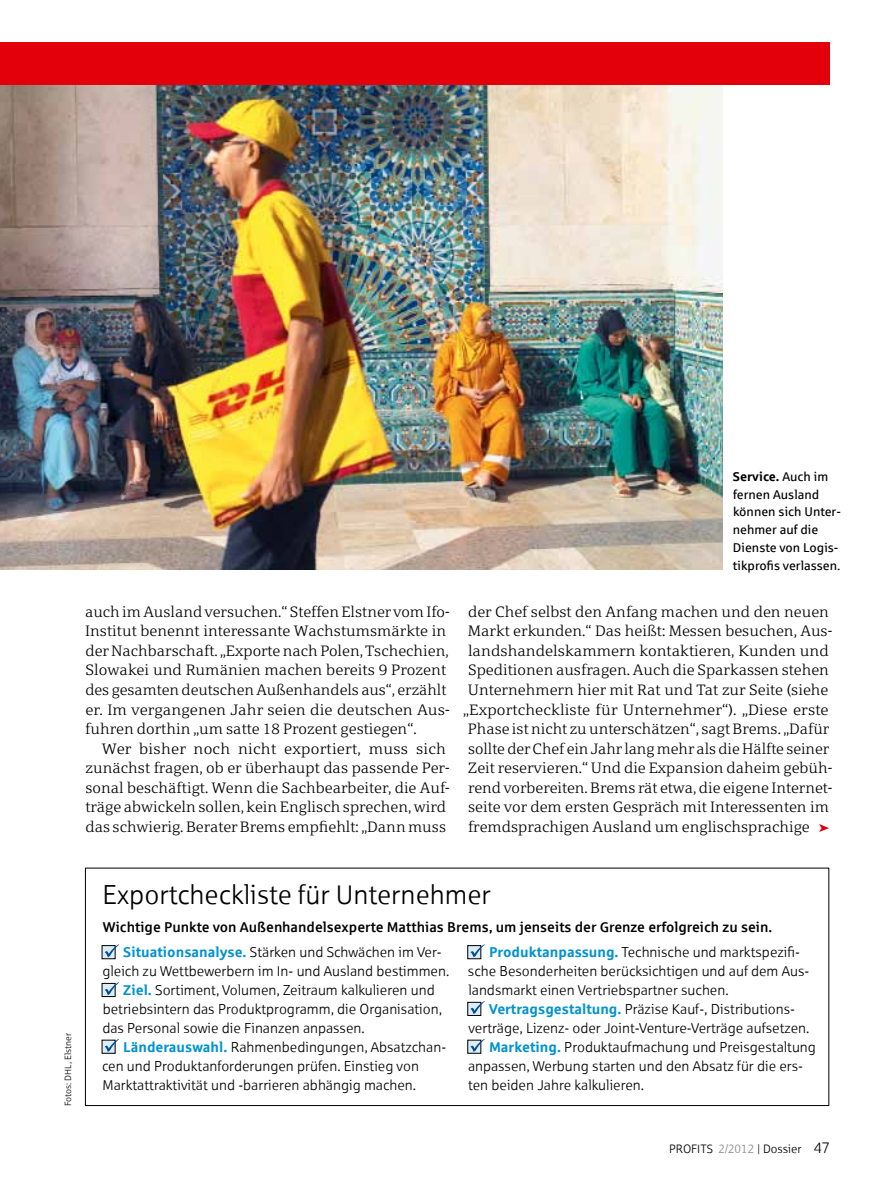
<style>
.page{position:relative;width:893px;height:1191px;background:#fff}
.page>*{position:absolute;margin:0;border:0;box-sizing:border-box;transform-origin:0 0}
.t1{font:27px "Sparkasse Lt";color:#000}
.t2{font:15px/19.5px "Sparkasse Serif Lt";color:#000}
.t3{font:14.25px/18.9px "Sparkasse Lt";color:#000}
.t4{font:500 14.25px "Sparkasse";color:#000}
.t5{font:12.75px/17.9px "Sparkasse Rg";color:#000}
.t6{font:12px "Sparkasse Lt";color:#000}
.t7{font:9px "Sparkasse Lt";color:#000}
.s1{font-weight:700}
.s2{font-family:"Sparkasse Rg";font-weight:700;color:#0092cf}
.s3{color:#868786}
.s4{font-size:15px}
</style>
<div class="page">
<img style="left:0;top:85px;width:723px;height:485px">
<div style="left:0;top:43px;width:829px;height:42px;background:#e3000b"></div>
<svg style="left:819px;top:824px;width:10px;height:8px"></svg>
<div style="left:85px;top:867px;width:744px;height:239px;border:1px solid #000"></div>
<div style="left:102px;top:945px;width:13px;height:13px;background:#ddedf7"></div>
<svg style="left:105px;top:944px;width:14px;height:13px"></svg>
<div style="left:102px;top:983px;width:13px;height:13px;background:#ddedf7"></div>
<div style="left:102px;top:983px;width:14px;height:14px;border:1px solid #000"></div>
<svg style="left:105px;top:982px;width:14px;height:13px"></svg>
<div style="left:102px;top:1040px;width:13px;height:13px;background:#ddedf7"></div>
<svg style="left:105px;top:1039px;width:14px;height:13px"></svg>
<div style="left:468px;top:945px;width:13px;height:13px;background:#ddedf7"></div>
<svg style="left:470px;top:944px;width:15px;height:13px"></svg>
<div style="left:468px;top:1002px;width:13px;height:13px;background:#ddedf7"></div>
<svg style="left:470px;top:1001px;width:15px;height:13px"></svg>
<div style="left:468px;top:1040px;width:13px;height:13px;background:#ddedf7"></div>
<svg style="left:470px;top:1039px;width:15px;height:13px"></svg>
<p class="t2" style="left:85px;top:601px;width:366px">auch im Ausland versuchen.“ Steffen Elstner vom Ifo-Institut benennt interessante Wachstumsmärkte in der Nachbarschaft. „Exporte nach Polen, Tschechien, Slowakei und Rumänien machen bereits 9 Prozent des gesamten deutschen Außenhandels aus“, erzählt er. Im vergangenen Jahr seien die deutschen Aus&shy;fuhren dorthin „um satte 18 Prozent gestiegen“.</p>
<p class="t2" style="left:85px;top:738px;width:366px;text-indent:16px">Wer bisher noch nicht exportiert, muss sich zunächst fragen, ob er überhaupt das passende Per&shy;sonal beschäftigt. Wenn die Sachbearbeiter, die Auf&shy;träge abwickeln sollen, kein Englisch sprechen, wird das schwierig. Berater Brems empfiehlt: „Dann muss</p>
<p class="t5" style="left:733px;top:467px;width:110px"><span class="s1">Service.</span> Auch im fernen Ausland können sich Unter&shy;nehmer auf die<br>Dienste von Logis&shy;tikprofis verlassen.</p>
<p class="t2" style="left:468px;top:601px;width:362px">der Chef selbst den Anfang machen und den neuen</p>
<p class="t2" style="left:468px;top:621px;width:366px">Markt erkunden.“ Das heißt: Messen besuchen, Aus-</p>
<p class="t2" style="left:468px;top:640px;width:362px">landshandelskammern kontaktieren, Kunden und</p>
<p class="t2" style="left:468px;top:660px;width:362px">Speditionen ausfragen. Auch die Sparkassen stehen</p>
<p class="t2" style="left:468px;top:679px;width:362px">Unternehmern hier mit Rat und Tat zur Seite (siehe</p>
<p class="t2" style="left:463px;top:699px;width:367px">„Exportcheckliste für Unternehmer“). „Diese erste</p>
<p class="t2" style="left:468px;top:719px;width:363px">Phase ist nicht zu unterschätzen“, sagt Brems. „Dafür</p>
<p class="t2" style="left:468px;top:738px;width:363px">sollte der Chef ein Jahr lang mehr als die Hälfte seiner</p>
<p class="t2" style="left:468px;top:758px;width:366px">Zeit reservieren.“ Und die Expansion daheim gebüh-</p>
<p class="t2" style="left:468px;top:777px;width:366px">rend vorbereiten. Brems rät etwa, die eigene Internet-</p>
<p class="t2" style="left:468px;top:797px;width:362px">seite vor dem ersten Gespräch mit Interessenten im</p>
<p class="t2" style="left:468px;top:816px;width:343px">fremdsprachigen Ausland um englischsprachige</p>
<p class="t7" style="left:63px;top:1105px;width:74px;rotate:-90deg">Fotos: DHL, Elstner</p>
<h1 class="t1" style="left:102px;top:878px;width:390px">Exportcheckliste für Unternehmer</h1>
<p class="t4" style="left:103px;top:917px;width:671px">Wichtige Punkte von Außenhandelsexperte Matthias Brems, um jenseits der Grenze erfolgreich zu sein.</p>
<p class="t3" style="left:123px;top:942px;width:320px"><span class="s2">Situationsanalyse.</span> Stärken und Schwächen im Ver-</p>
<p class="t3" style="left:102px;top:961px;width:348px">gleich zu Wettbewerbern im I n- und Ausland bestimmen.</p>
<p class="t3" style="left:123px;top:980px;width:313px"><span class="s2">Ziel.</span> Sortiment, Volumen, Zeitraum kalkulieren und</p>
<p class="t3" style="left:103px;top:999px;width:341px">betriebsintern das Produktprogramm, die Organisation,</p>
<p class="t3" style="left:102px;top:1018px;width:264px">das Personal sowie die Finanzen anpassen.</p>
<p class="t3" style="left:123px;top:1037px;width:324px"><span class="s2">Länderauswahl.</span> Rahmenbedingungen, Absatzchan-</p>
<p class="t3" style="left:102px;top:1056px;width:318px">cen und Produktanforderungen prüfen. Einstieg von</p>
<p class="t3" style="left:102px;top:1075px;width:315px">Marktattraktivität und -barrieren abhängig machen.</p>
<p class="t3" style="left:468px;top:942px;width:343px;text-indent:21px"><span class="s2">Produktanpassung.</span> Technische und marktspezifi&shy;sche Besonderheiten berücksichtigen und auf dem Aus&shy;landsmarkt einen Vertriebspartner suchen.</p>
<p class="t3" style="left:489px;top:999px;width:308px"><span class="s2">Vertragsgestaltung.</span> Präzise Kauf-, Distributions-</p>
<p class="t3" style="left:468px;top:1018px;width:343px">verträge, Lizenz- oder Joint-Venture-Verträge aufsetzen.</p>
<p class="t3" style="left:489px;top:1037px;width:328px"><span class="s2">Marketing.</span> Produktaufmachung und Preisgestaltung</p>
<p class="t3" style="left:468px;top:1056px;width:337px">anpassen, Werbung starten und den Absatz für die ers-</p>
<p class="t3" style="left:468px;top:1075px;width:177px">ten beiden Jahre kalkulieren.</p>
<p class="t6" style="left:669px;top:1141px;width:162px">Profits <span class="s3">2/2012</span> | Dossier <span class="s4">47</span></p>
</div>
